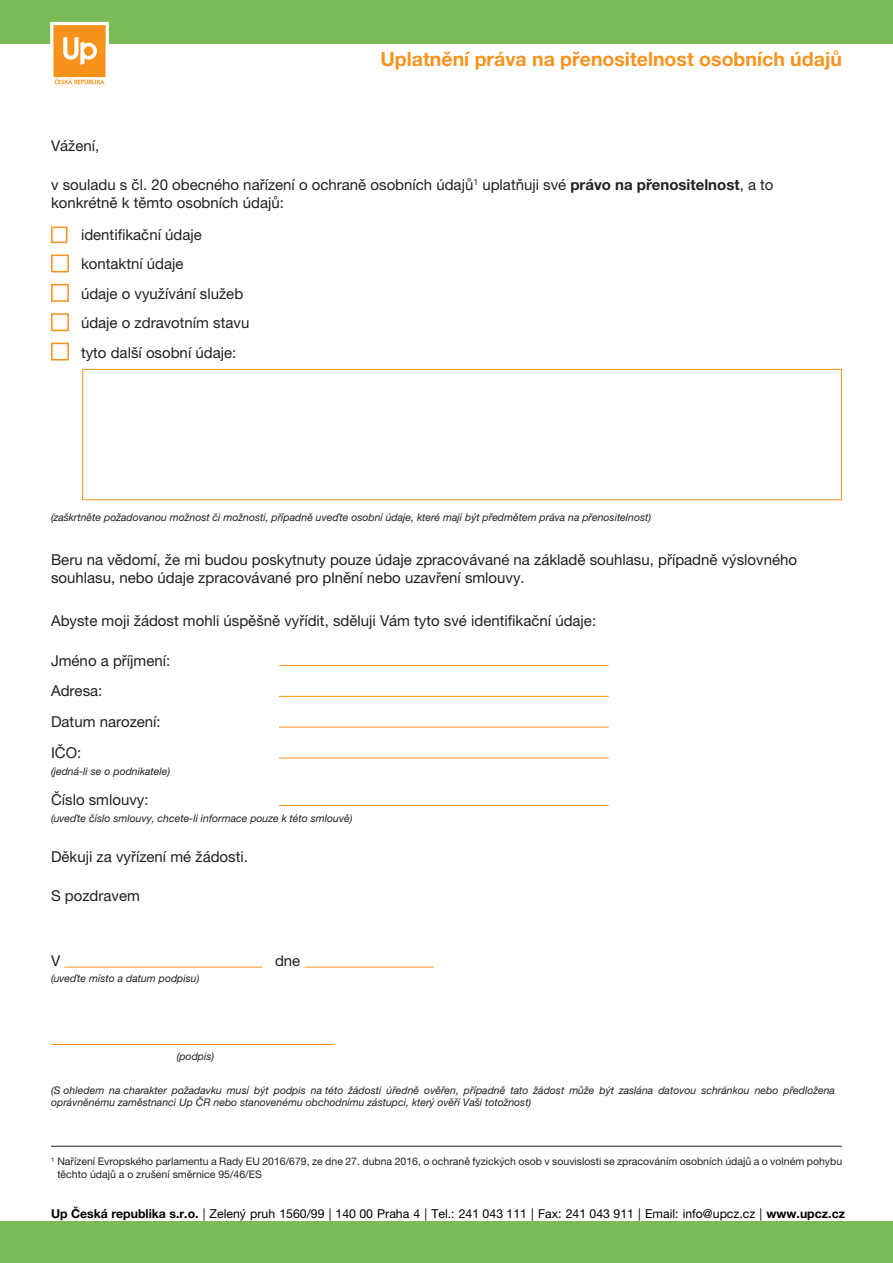
<style>
.page{position:relative;width:893px;height:1263px;background:#fff}
.page>*{position:absolute;margin:0;border:0;box-sizing:border-box;transform-origin:0 0}
.txt-body-paragraph{font:700 19.5px "Helvetica Neue LT Pro";color:#f7931d}
.txt-body-paragraph-2{font:15px/18px "Helvetica Neue LT Pro";color:#231f20}
.txt-body{font:15px "Helvetica Neue LT Pro";color:#231f20}
.t1{font:12.3px "Helvetica Neue LT Pro";color:#000}
.txt-instr{font:italic 10.5px/12.6px "Helvetica Neue LT Pro";color:#231f20}
.t2{font:10.5px/12.6px "Helvetica Neue LT Pro";color:#231f20}
.s1{font-weight:700}
</style>
<div class="page">
<div style="left:0;top:1221px;width:893px;height:42px;background:#7aba57"></div>
<hr style="left:64px;top:967px;width:199px;height:1px;background:#f7931d">
<hr style="left:304px;top:967px;width:130px;height:1px;background:#f7931d">
<hr style="left:51px;top:1044px;width:284px;height:1px;background:#f7931d">
<div style="left:51px;top:227px;width:16px;height:16px;border:2px solid #f7931d"></div>
<div style="left:51px;top:255px;width:18px;height:17px;border:2px solid #f7931d"></div>
<div style="left:51px;top:284px;width:18px;height:18px;border:2px solid #f7931d"></div>
<div style="left:51px;top:313px;width:18px;height:18px;border:2px solid #f7931d"></div>
<div style="left:51px;top:343px;width:18px;height:17px;border:2px solid #f7931d"></div>
<div style="left:82px;top:369px;width:760px;height:131px;border:1px solid #f7931d"></div>
<hr style="left:279px;top:665px;width:330px;height:1px;background:#f7931d">
<hr style="left:279px;top:696px;width:330px;height:1px;background:#f7931d">
<hr style="left:279px;top:727px;width:330px;height:1px;background:#f7931d">
<hr style="left:279px;top:757px;width:330px;height:1px;background:#f7931d">
<hr style="left:279px;top:805px;width:330px;height:1px;background:#f7931d">
<hr style="left:51px;top:1146px;width:791px;height:1px;background:#231f20">
<div style="left:0;top:0;width:893px;height:44px;background:#7aba57"></div>
<svg style="left:50px;top:21px;width:59px;height:63px"></svg>
<p class="txt-body-paragraph" style="left:380px;top:47px;width:463px">Uplatnění práva na přenositelnost osobních údajů</p>
<p class="txt-body-paragraph-2" style="left:51px;top:136px;width:50px">Vážení,</p>
<p class="txt-body-paragraph-2" style="left:51px;top:175px;width:724px">v souladu s čl. 20 obecného nařízení o ochraně osobních údajů<sup>1</sup> uplatňuji své <span class="s1">právo na přenositelnost</span>, a to konkrétně k těmto osobních údajů:</p>
<p class="txt-body" style="left:81px;top:226px;width:122px">identifikační údaje</p>
<p class="txt-body" style="left:81px;top:255px;width:104px">kontaktní údaje</p>
<p class="txt-body" style="left:81px;top:284px;width:164px">údaje o využívání služeb</p>
<p class="txt-body" style="left:81px;top:314px;width:170px">údaje o zdravotním stavu</p>
<p class="txt-body" style="left:81px;top:343px;width:157px">tyto další osobní údaje:</p>
<p class="txt-instr" style="left:51px;top:511px;width:602px">(zaškrtněte požadovanou možnost či možnosti, případně uveďte osobní údaje, které mají být předmětem práva na přenositelnost)</p>
<p class="txt-body-paragraph-2" style="left:51px;top:550px;width:747px">Beru na vědomí, že mi budou poskytnuty pouze údaje zpracovávané na základě souhlasu, případně výslovného souhlasu, nebo údaje zpracovávané pro plnění nebo uzavření smlouvy.</p>
<p class="txt-body-paragraph-2" style="left:51px;top:612px;width:547px">Abyste moji žádost mohli úspěšně vyřídit, sděluji Vám tyto své identifikační údaje:</p>
<p class="txt-body-paragraph-2" style="left:51px;top:651px;width:121px">Jméno a příjmení:</p>
<p class="txt-body-paragraph-2" style="left:51px;top:682px;width:53px">Adresa:</p>
<p class="txt-body-paragraph-2" style="left:51px;top:712px;width:111px">Datum narození:</p>
<p class="txt-body-paragraph-2" style="left:51px;top:743px;width:32px">IČO:</p>
<p class="txt-instr" style="left:51px;top:764px;width:121px">(jedná-li se o podnikatele)</p>
<p class="txt-body-paragraph-2" style="left:51px;top:791px;width:99px">Číslo smlouvy:</p>
<p class="txt-instr" style="left:51px;top:812px;width:303px">(uveďte číslo smlouvy, chcete-li informace pouze k této smlouvě)</p>
<p class="txt-body-paragraph-2" style="left:51px;top:847px;width:198px">Děkuji za vyřízení mé žádosti.</p>
<p class="txt-body-paragraph-2" style="left:51px;top:886px;width:90px">S pozdravem</p>
<p class="txt-body-paragraph-2" style="left:51px;top:951px;width:11px">V</p>
<p class="txt-body-paragraph-2" style="left:275px;top:951px;width:27px">dne</p>
<p class="txt-instr" style="left:51px;top:972px;width:150px">(uveďte místo a datum podpisu)</p>
<p class="txt-instr" style="left:177px;top:1050px;width:39px">(podpis)</p>
<p class="txt-instr" style="left:51px;top:1083px;width:785px">(S ohledem na charakter požadavku musí být podpis na této žádosti úředně ověřen, případně tato žádost může být zaslána datovou schránkou nebo předložena oprávněnému zaměstnanci Up ČR nebo stanovenému obchodnímu zástupci, který ověří Vaši totožnost)</p>
<p class="t2" style="left:57px;top:1155px;width:786px;text-indent:-6px"><sup>1</sup> Nařízení Evropského parlamentu a Rady EU 2016/679, ze dne 27. dubna 2016, o ochraně fyzických osob v souvislosti se zpracováním osobních údajů a o volném pohybu těchto údajů a o zrušení směrnice 95/46/ES</p>
<p class="t1" style="left:51px;top:1206px;width:796px"><span class="s1">Up Česká republika s.r.o.</span> | Zelený pruh 1560/99 | 140 00 Praha 4 | Tel.: 241 043 111 | Fax: 241 043 911 | Email: info@upcz.cz | <span class="s1">www.upcz.cz</span></p>
</div>
